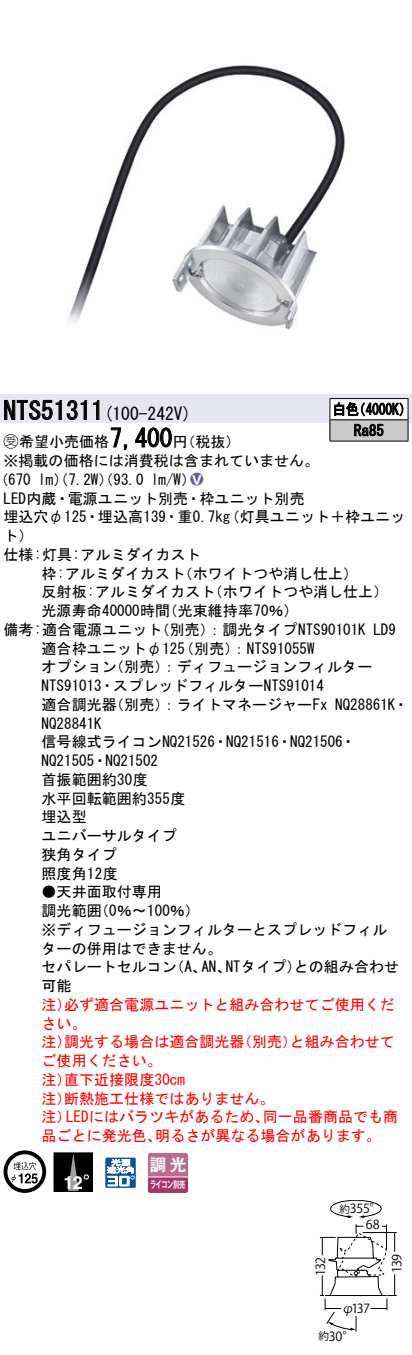
<style>
.page{position:relative;width:412px;height:1355px;background:#fff}
.page>*{position:absolute;margin:0;border:0;box-sizing:border-box;transform-origin:0 0}
.t1{font:25px "MS Gothic";color:#000}
.t2{font:700 18px "Helvetica LT Std";color:#fff}
.t3{font:17.5px "MS Gothic";color:#000}
.t4{font:16.5px "Gothic MB101 Pro De Bold 90 pv RKSJ H";color:#fff}
.t5{font:15px/18.8px "MS Gothic";color:#000}
.t6{font:15px/18.8px "MS Gothic";color:#f00}
.t7{font:15px/21.2px "MS Gothic";color:#000;scale:.88 1}
.t8{font:15px "Ford Classification 1";color:#635aa0}
.t9{font:12.5px "ATC 436875472 d 44494 e 2 d 522 d 592 d 313330 90 pv RKSJ H";letter-spacing:-.045em;color:#000}
.t10{font:10.5px "ATC 436875472 d 44494 e 2 d 522 d 592 d 313330 90 pv RKSJ H";color:#000}
.t11{font:9.5px "Gothic MB101 Pro De Bold 90 pv RKSJ H";letter-spacing:-.05em;color:#fff;scale:.65 1}
.s1{font-family:"Ford Classification 1"}
.s2{color:#fff}
</style>
<div class="page">
<img style="left:0;top:65px;width:411px;height:330px">
<div style="left:0;top:395px;width:411px;height:28px;background:#e6e5f2"></div>
<svg style="left:4px;top:400px;width:83px;height:20px"></svg>
<svg style="left:93px;top:400px;width:6px;height:20px"></svg>
<svg style="left:110px;top:427px;width:17px;height:23px"></svg>
<svg style="left:135px;top:427px;width:37px;height:21px"></svg>
<svg style="left:4px;top:1150px;width:42px;height:43px"></svg>
<div style="left:54px;top:1153px;width:38px;height:38px;background:#000"></div>
<div style="left:54px;top:1153px;width:39px;height:38px;border:1px solid #000"></div>
<svg style="left:68px;top:1153px;width:21px;height:38px"></svg>
<svg style="left:105px;top:1157px;width:30px;height:31px"></svg>
<svg style="left:147px;top:1153px;width:40px;height:40px;background:#b65b86"></svg>
<hr style="left:148px;top:1176px;width:39px;height:1px;background:#fff">
<hr style="left:329px;top:398px;width:78px;height:1px;background:#000">
<hr style="left:329px;top:441px;width:78px;height:1px;background:#000">
<svg style="left:329px;top:399px;width:79px;height:42px;background:#a6a6a6"></svg>
<svg style="left:319px;top:1200px;width:78px;height:132px"></svg>
<h1 class="t1" style="left:4px;top:398px;width:102px">NTS51311</h1>
<p class="t7" style="left:353px;top:398px;width:36px;text-indent:-21px">白色<br>Ra85</p>
<p class="t7" style="left:352px;top:398px;width:69px">（4000 (K</p>
<p class="t3" style="left:104px;top:405px;width:89px">(100-242 (V</p>
<h1 class="t1" style="left:109px;top:426px;width:64px">7,400</h1>
<p class="t5" style="left:4px;top:432px;width:317px"><span class="s1">B</span>希望小売価格<br>※掲載の価格には消費税は含まれていません。</p>
<p class="t8" style="left:190px;top:471px;width:14px">2<span class="s2">8</span></p>
<p class="t5" style="left:172px;top:432px;width:69px">（円税抜(</p>
<p class="t5" style="left:151px;top:470px;width:46px">l m (W/</p>
<p class="t5" style="left:-7px;top:470px;width:39px">（670</p>
<p class="t5" style="left:4px;top:489px;width:302px">LED内蔵・電源ユニット別売・枠ユニット別売</p>
<p class="t5" style="left:224px;top:507px;width:181px">（灯具ユニット＋枠ユニッ</p>
<p class="t5" style="left:38px;top:470px;width:107px">lm）（7.2 ）（W 93.0</p>
<p class="t5" style="left:4px;top:507px;width:228px">埋込穴φ125・埋込高139・重0.7kg</p>
<p class="t5" style="left:4px;top:526px;width:31px">ト(</p>
<p class="t5" style="left:4px;top:545px;width:198px">仕様:灯具:アルミダイカスト</p>
<p class="t5" style="left:177px;top:564px;width:182px">（ホワイトつや消し仕上(</p>
<p class="t5" style="left:42px;top:564px;width:145px">枠:アルミダイカスト</p>
<p class="t5" style="left:162px;top:582px;width:137px;text-indent:-121px">反射板:アルミダイカスト<br>（光束維持率70％(</p>
<p class="t5" style="left:207px;top:582px;width:182px">（ホワイトつや消し仕上(</p>
<p class="t5" style="left:42px;top:601px;width:130px">光源寿命40000時間</p>
<p class="t5" style="left:154px;top:620px;width:212px">（別売：）調光タイプNTS90101K</p>
<p class="t5" style="left:4px;top:620px;width:160px">備考:適合電源ユニット</p>
<p class="t5" style="left:372px;top:620px;width:24px">LD9</p>
<p class="t5" style="left:109px;top:639px;width:264px;text-indent:-68px">適合枠ユニットφ125<br>（別売：）ディフュージョンフィルター</p>
<p class="t5" style="left:179px;top:639px;width:136px">（別売：） NTS91055W</p>
<p class="t5" style="left:42px;top:657px;width:283px">オプション<br>NTS91013・スプレッドフィルターNTS91014</p>
<p class="t5" style="left:109px;top:695px;width:219px">（別売：）ライトマネージャーFx</p>
<p class="t5" style="left:42px;top:695px;width:315px">適合調光器<br>NQ28841K<br>信号線式ライコンNQ21526・NQ21516・NQ21506・<br>NQ21505・NQ21502<br>首振範囲約30度<br>水平回転範囲約355度<br>埋込型<br>ユニバーサルタイプ<br>狭角タイプ<br>照度角12度</p>
<p class="t5" style="left:94px;top:882px;width:107px;text-indent:-52px">●天井面取付専用<br>)0％〜100％(</p>
<p class="t5" style="left:334px;top:695px;width:75px">NQ28861 ・K</p>
<p class="t5" style="left:42px;top:901px;width:61px">調光範囲</p>
<p class="t5" style="left:42px;top:920px;width:346px">※ディフュージョンフィルターとスプレッドフィル</p>
<p class="t5" style="left:42px;top:939px;width:181px">ターの併用はできません。</p>
<p class="t5" style="left:293px;top:957px;width:106px">との組み合わせ</p>
<p class="t5" style="left:225px;top:957px;width:77px">NTタイプ）</p>
<p class="t5" style="left:42px;top:957px;width:136px">セパレートセルコン可能</p>
<p class="t6" style="left:64px;top:995px;width:331px">必ず適合電源ユニットと組み合わせてご使用くだ</p>
<p class="t5" style="left:169px;top:957px;width:39px">（、A</p>
<p class="t5" style="left:201px;top:957px;width:31px">AN、</p>
<p class="t6" style="left:42px;top:995px;width:46px">注）さい。</p>
<p class="t6" style="left:64px;top:1032px;width:181px">調光する場合は適合調光器</p>
<p class="t6" style="left:237px;top:1032px;width:61px">（別売）</p>
<p class="t6" style="left:289px;top:1032px;width:106px">と組み合わせて</p>
<p class="t6" style="left:42px;top:1032px;width:31px">注）</p>
<p class="t6" style="left:42px;top:1051px;width:121px">ご使用ください。</p>
<p class="t6" style="left:64px;top:1070px;width:122px">直下近接限度30cm</p>
<p class="t6" style="left:64px;top:1070px;width:211px;text-indent:-22px">注）<br>断熱施工仕様ではありません。</p>
<p class="t6" style="left:42px;top:1089px;width:31px">注）</p>
<p class="t6" style="left:66px;top:1107px;width:204px">LEDにはバラツキがあるため、</p>
<p class="t6" style="left:262px;top:1107px;width:136px">同一品番商品でも商</p>
<p class="t6" style="left:42px;top:1107px;width:31px">注）</p>
<p class="t6" style="left:42px;top:1126px;width:121px">品ごとに発光色、</p>
<p class="t11" style="left:150px;top:1177px;width:56px">ライコン別売</p>
<p class="t6" style="left:155px;top:1126px;width:227px">明るさが異なる場合があります。</p>
<p class="t4" style="left:149px;top:1151px;width:38px">調光</p>
<p class="t2" style="left:63px;top:1172px;width:21px">12</p>
<p class="t9" style="left:349px;top:1201px;width:33px">355°</p>
<p class="t10" style="left:339px;top:1203px;width:12px">約</p>
<p class="t9" style="left:313px;top:1276px;width:20px;rotate:-90deg">132</p>
<p class="t9" style="left:365px;top:1217px;width:15px">68</p>
<p class="t9" style="left:351px;top:1301px;width:20px">137</p>
<p class="t9" style="left:341px;top:1301px;width:14px">φ</p>
<p class="t9" style="left:328px;top:1329px;width:27px">30°</p>
<p class="t10" style="left:318px;top:1330px;width:12px">約</p>
<p class="t9" style="left:389px;top:1273px;width:21px;rotate:-90deg">139</p>
</div>
